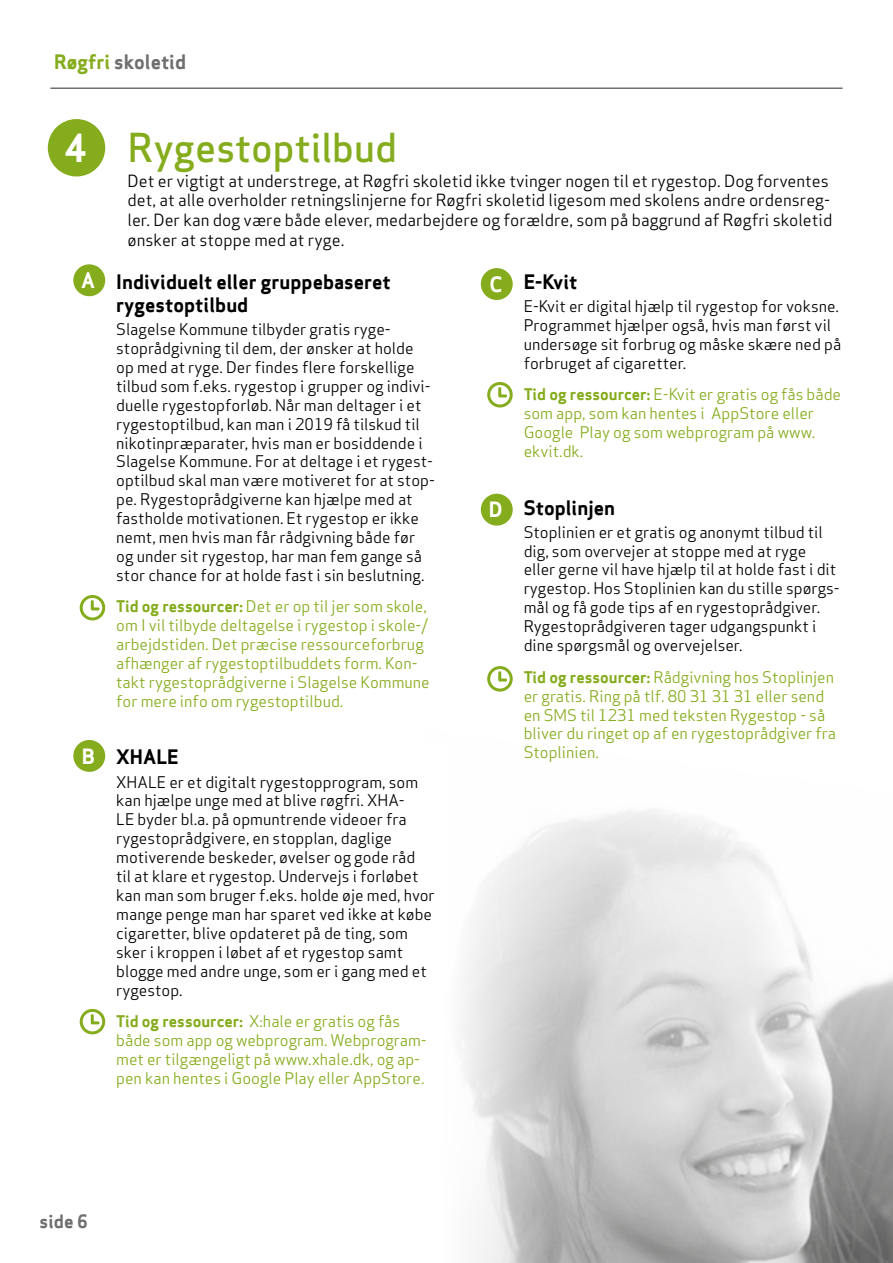
<style>
.page{position:relative;width:893px;height:1263px;background:#fff}
.page>*{position:absolute;margin:0;border:0;box-sizing:border-box;transform-origin:0 0}
.t1{font:500 39px "Apex Sans";color:#85ac1c}
.t2{font:700 37.2px "Apex Sans";color:#fff}
.t3{font:700 20.7px "Apex Sans";color:#fff}
.t4{font:700 19.5px/23.4px "Apex Sans";color:#000}
.t5{font:700 19.5px "Apex Sans";color:#706f6f}
.t6{font:700 18px "Apex Sans";color:#706f6f}
.t7{font:16.5px/19.8px "Apex Sans";color:#000}
.t8{font:15.75px/18.9px "Apex Sans";color:#000}
.t9{font:15.75px/18.9px "Apex Sans";color:#85ac1c}
.s1{color:#85ac1c}
.s2{font-weight:700}
</style>
<div class="page">
<hr style="left:50px;top:87px;width:793px;height:2px;background:#706f6f">
<img style="left:635px;top:809px;width:258px;height:454px">
<svg style="left:73px;top:744px;width:562px;height:519px"></svg>
<div style="left:51px;top:122px;width:51px;height:51px;background:#85ac1c;border-radius:50%"></div>
<div style="left:48px;top:119px;width:57px;height:57px;border:7px solid #85ac1c;border-radius:50%"></div>
<div style="left:75px;top:266px;width:28px;height:28px;background:#85ac1c;border-radius:50%"></div>
<div style="left:73px;top:264px;width:32px;height:32px;border:4px solid #85ac1c;border-radius:50%"></div>
<div style="left:80px;top:595px;width:25px;height:25px;border:3px solid #85ac1c;border-radius:50%"></div>
<svg style="left:89px;top:598px;width:12px;height:14px"></svg>
<div style="left:75px;top:742px;width:28px;height:28px;background:#85ac1c;border-radius:50%"></div>
<div style="left:73px;top:740px;width:32px;height:32px;border:4px solid #85ac1c;border-radius:50%"></div>
<div style="left:80px;top:1009px;width:25px;height:25px;border:3px solid #85ac1c;border-radius:50%"></div>
<svg style="left:89px;top:1012px;width:12px;height:14px"></svg>
<div style="left:483px;top:270px;width:28px;height:28px;background:#85ac1c;border-radius:50%"></div>
<div style="left:481px;top:268px;width:32px;height:32px;border:4px solid #85ac1c;border-radius:50%"></div>
<div style="left:487px;top:382px;width:26px;height:25px;border:3px solid #85ac1c;border-radius:50%"></div>
<svg style="left:498px;top:386px;width:11px;height:13px"></svg>
<div style="left:483px;top:496px;width:28px;height:28px;background:#85ac1c;border-radius:50%"></div>
<div style="left:481px;top:494px;width:32px;height:32px;border:4px solid #85ac1c;border-radius:50%"></div>
<div style="left:487px;top:666px;width:26px;height:26px;border:3px solid #85ac1c;border-radius:50%"></div>
<svg style="left:498px;top:670px;width:11px;height:13px"></svg>
<p class="t5" style="left:54px;top:49px;width:134px"><span class="s1">Røgfri</span> skoletid</p>
<p class="t2" style="left:64px;top:124px;width:24px">4</p>
<h1 class="t1" style="left:128px;top:114px;width:271px">Rygestoptilbud</h1>
<p class="t7" style="left:128px;top:169px;width:706px">Det er vigtigt at understrege, at Røgfri skoletid ikke tvinger nogen til et rygestop. Dog forventes det, at alle overholder retningslinjerne for Røgfri skoletid ligesom med skolens andre ordensreg&shy;ler. Der kan dog være både elever, medarbejdere og forældre, som på baggrund af Røgfri skoletid</p>
<p class="t3" style="left:81px;top:267px;width:16px">A</p>
<p class="t3" style="left:82px;top:743px;width:15px">B</p>
<p class="t7" style="left:128px;top:228px;width:218px">ønsker at stoppe med at ryge.</p>
<p class="t4" style="left:116px;top:269px;width:276px">Individuelt eller gruppebaseret rygestoptilbud</p>
<p class="t8" style="left:116px;top:318px;width:320px">Slagelse Kommune tilbyder gratis ryge&shy;stoprådgivning til dem, der ønsker at holde op med at ryge. Der fndes fere forskellige tilbud som f.eks. rygestop i grupper og indivi&shy;duelle rygestopforløb. Når man deltager i et rygestoptilbud, kan man i 2019 få tilskud til nikotinpræparater, hvis man er bosiddende i Slagelse Kommune. For at deltage i et rygest&shy;optilbud skal man være motiveret for at stop&shy;pe. Rygestoprådgiverne kan hjælpe med at fastholde motivationen. Et rygestop er ikke nemt, men hvis man får rådgivning både før og under sit rygestop, har man fem gange så stor chance for at holde fast i sin beslutning.</p>
<p class="t9" style="left:116px;top:596px;width:315px"><span class="s2">Tid og ressourcer:</span> Det er op til jer som skole, om I vil tilbyde deltagelse i rygestop i skole-/ arbejdstiden. Det præcise ressourceforbrug afhænger af rygestoptilbuddets form. Kon&shy;takt rygestoprådgiverne i Slagelse Kommune for mere info om rygestoptilbud.</p>
<p class="t4" style="left:116px;top:745px;width:64px">XHALE</p>
<p class="t8" style="left:116px;top:771px;width:320px">XHALE er et digitalt rygestopprogram, som kan hjælpe unge med at blive røgfri. XHA-<br>LE byder bl.a. på opmuntrende videoer fra rygestoprådgivere, en stopplan, daglige motiverende beskeder, øvelser og gode råd<br>til at klare et rygestop. Undervejs i forløbet kan man som bruger f.eks. holde øje med, hvor mange penge man har sparet ved ikke at købe cigaretter, blive opdateret på de ting, som sker i kroppen i løbet af et rygestop samt blogge med andre unge, som er i gang med et rygestop.</p>
<p class="t9" style="left:116px;top:1010px;width:312px"><span class="s2">Tid og ressourcer:</span> X:hale er gratis og fås både som app og webprogram. Webprogram&shy;met er tilgængeligt på www.xhale.dk, og ap&shy;pen kan hentes i Google Play eller AppStore.</p>
<p class="t6" style="left:40px;top:1210px;width:50px">side 6</p>
<p class="t3" style="left:489px;top:271px;width:14px">C</p>
<p class="t3" style="left:489px;top:496px;width:15px">D</p>
<p class="t4" style="left:524px;top:270px;width:55px">E-Kvit</p>
<p class="t8" style="left:524px;top:295px;width:319px">E-Kvit er digital hjælp til rygestop for voksne.<br>Programmet hjælper også, hvis man først vil undersøge sit forbrug og måske skære ned på forbruget af cigaretter.</p>
<p class="t9" style="left:524px;top:384px;width:319px"><span class="s2">Tid og ressourcer:</span> E-Kvit er gratis og fås både som app, som kan hentes i AppStore eller Google Play og som webprogram på www. ekvit.dk.</p>
<p class="t4" style="left:524px;top:495px;width:93px">Stoplinjen</p>
<p class="t8" style="left:524px;top:521px;width:318px">Stoplinien er et gratis og anonymt tilbud til dig, som overvejer at stoppe med at ryge eller gerne vil have hjælp til at holde fast i dit rygestop. Hos Stoplinien kan du stille spørgs&shy;mål og få gode tips af en rygestoprådgiver.<br>Rygestoprådgiveren tager udgangspunkt i dine spørgsmål og overvejelser.</p>
<p class="t9" style="left:524px;top:666px;width:314px"><span class="s2">Tid og ressourcer:</span> Rådgivning hos Stoplinjen er gratis. Ring på tlf. 80 31 31 31 eller send en SMS til 1231 med teksten Rygestop - så bliver du ringet op af en rygestoprådgiver fra Stoplinien.</p>
</div>
